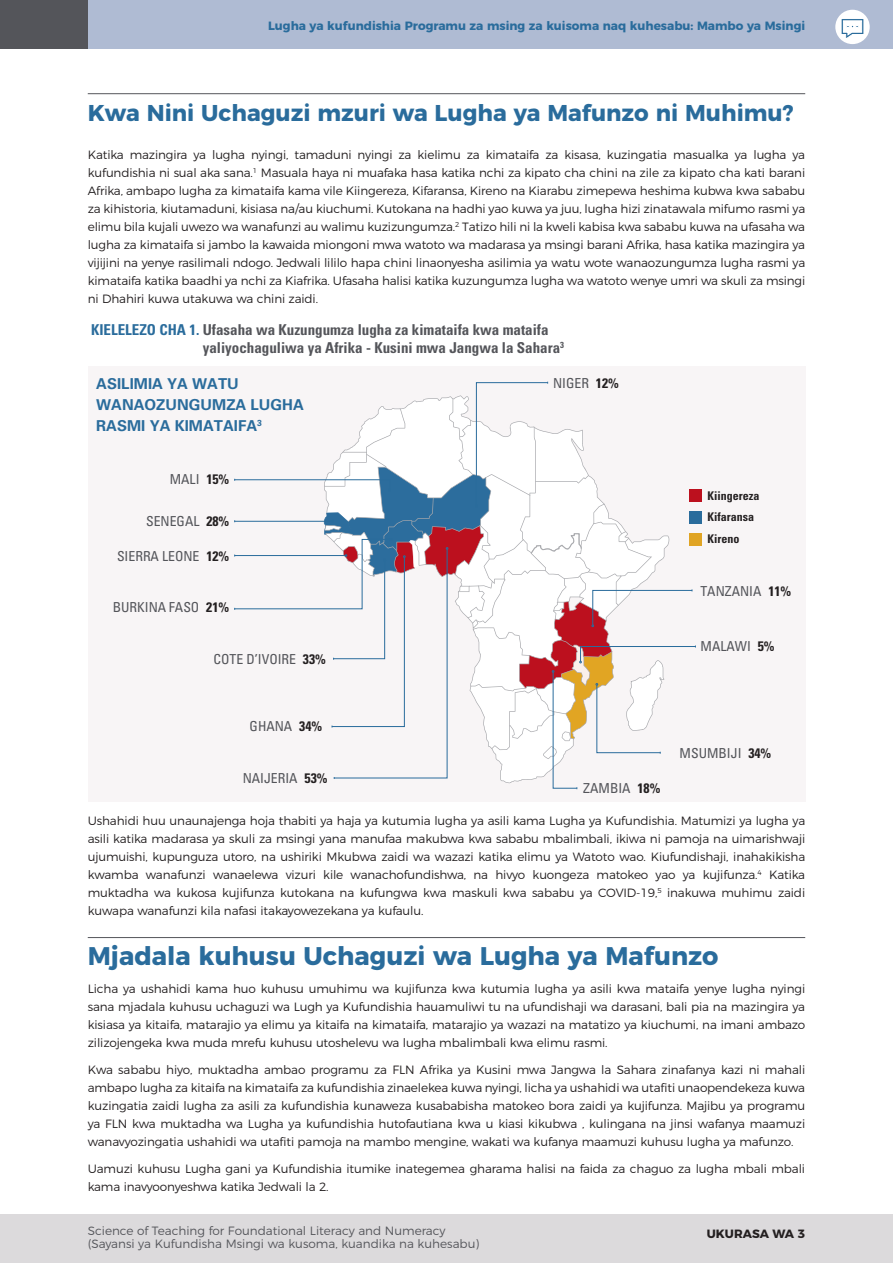
<style>
.page{position:relative;width:893px;height:1263px;background:#fff}
.page>*{position:absolute;margin:0;border:0;box-sizing:border-box;transform-origin:0 0}
.Heading1__rule{font:700 25.5px "Montserrat";color:#2a6c9c}
.Heading1__rule-2{font:700 22.8px "Montserrat";color:#2a6c9c}
.Figure_Title{font:700 condensed 15px/18px "Univers LT Std";color:#54555a}
.Box_Heading__brwn{font:700 15px/21px "Univers LT Std";color:#2a6c9c}
.Country{font:condensed 13.8px "Univers LT Std";color:#54555a}
.Body{font:300 12px/18px "Montserrat";letter-spacing:-.01em;color:#231f20;text-align:justify}
.t1{font:300 12px "Montserrat";color:#54555a}
.t2{font:700 12px "Montserrat";color:#2a6c9c}
.Project{font:700 condensed 12px "Univers LT Std";color:#231f20}
.t3{font:700 12px "Montserrat";color:#231f20}
.s1{color:#2a6c9c}
.s2{font-weight:700;color:#231f20}
</style>
<div class="page">
<div style="left:0;top:0;width:893px;height:49px;background:#afbbd3"></div>
<div style="left:0;top:0;width:88px;height:49px;background:#54555a"></div>
<div style="left:0;top:1214px;width:893px;height:49px;background:#dcdadc"></div>
<div style="left:835px;top:10px;width:35px;height:34px;background:#fff;border-radius:50%"></div>
<svg style="left:841px;top:19px;width:23px;height:19px"></svg>
<hr style="left:88px;top:93px;width:717px;height:1px;background:#54555a">
<hr style="left:88px;top:937px;width:717px;height:1px;background:#54555a">
<div style="left:88px;top:366px;width:717px;height:436px;background:#f8f5f6"></div>
<svg style="left:234px;top:382px;width:462px;height:407px"></svg>
<div style="left:689px;top:489px;width:12px;height:12px;background:#bc101e"></div>
<div style="left:689px;top:511px;width:12px;height:12px;background:#2a6c9c"></div>
<div style="left:689px;top:533px;width:12px;height:12px;background:#e0a424"></div>
<p class="t2" style="left:268px;top:16px;width:539px">Lugha ya kufundishia Programu za msing za kuisoma naq kuhesabu: Mambo ya Msingi</p>
<p class="Heading1__rule-2" style="left:88px;top:94px;width:707px">Kwa Nini Uchaguzi mzuri wa Lugha ya Mafunzo ni Muhimu?</p>
<p class="Body" style="left:88px;top:145px;width:719px">Katika mazingira ya lugha nyingi, tamaduni nyingi za kielimu za kimataifa za kisasa, kuzingatia masualka ya lugha ya kufundishia ni sual aka sana.<sup>1</sup> Masuala haya ni muafaka hasa katika nchi za kipato cha chini na zile za kipato cha kati barani Afrika, ambapo lugha za kimataifa kama vile Kiingereza, Kifaransa, Kireno na Kiarabu zimepewa heshima kubwa kwa sababu za kihistoria, kiutamaduni, kisiasa na/au kiuchumi. Kutokana na hadhi yao kuwa ya juu, lugha hizi zinatawala mifumo rasmi ya elimu bila kujali uwezo wa wanafunzi au walimu kuzizungumza.<sup>2</sup> Tatizo hili ni la kweli kabisa kwa sababu kuwa na ufasaha wa lugha za kimataifa si jambo la kawaida miongoni mwa watoto wa madarasa ya msingi barani Afrika, hasa katika mazingira ya vijijini na yenye rasilimali ndogo. Jedwali lililo hapa chini linaonyesha asilimia ya watu wote wanaozungumza lugha rasmi ya kimataifa katika baadhi ya nchi za Kiafrika. Ufasaha halisi katika kuzungumza lugha wa watoto wenye umri wa skuli za msingi ni Dhahiri kuwa utakuwa wa chini zaidi.</p>
<p class="Figure_Title" style="left:203px;top:320px;width:363px;text-indent:-112px"><span class="s1">KIELELEZO CHA 1.</span> Ufasaha wa Kuzungumza lugha za kimataifa kwa mataifa yaliyochaguliwa ya Afrika - Kusini mwa Jangwa la Sahara<sup>3</sup></p>
<p class="Box_Heading__brwn" style="left:96px;top:373px;width:209px">ASILIMIA YA WATU<br>WANAOZUNGUMZA LUGHA<br>RASMI YA KIMATAIFA<sup>3</sup></p>
<p class="Country" style="left:170px;top:470px;width:61px">MALI <span class="s2">15%</span></p>
<p class="Country" style="left:146px;top:513px;width:85px">SENEGAL <span class="s2">28%</span></p>
<p class="Country" style="left:117px;top:547px;width:114px">SIERRA LEONE <span class="s2">12%</span></p>
<p class="Country" style="left:113px;top:599px;width:118px">BURKINA FASO <span class="s2">21%</span></p>
<p class="Country" style="left:214px;top:650px;width:114px">COTE D’IVOIRE <span class="s2">33%</span></p>
<p class="Country" style="left:250px;top:718px;width:74px">GHANA <span class="s2">34%</span></p>
<p class="Country" style="left:243px;top:769px;width:86px">NAIJERIA <span class="s2">53%</span></p>
<p class="Country" style="left:553px;top:374px;width:67px">NIGER <span class="s2">12%</span></p>
<p class="Project" style="left:707px;top:488px;width:54px">Kiingereza</p>
<p class="Project" style="left:707px;top:510px;width:48px">Kifaransa</p>
<p class="Project" style="left:707px;top:532px;width:34px">Kireno</p>
<p class="Country" style="left:700px;top:582px;width:92px">TANZANIA <span class="s2">11%</span></p>
<p class="Country" style="left:701px;top:638px;width:76px">MALAWI <span class="s2">5%</span></p>
<p class="Country" style="left:583px;top:779px;width:79px">ZAMBIA <span class="s2">18%</span></p>
<p class="Country" style="left:680px;top:744px;width:93px">MSUMBIJI <span class="s2">34%</span></p>
<p class="Body" style="left:88px;top:811px;width:719px">Ushahidi huu unaunajenga hoja thabiti ya haja ya kutumia lugha ya asili kama Lugha ya Kufundishia. Matumizi ya lugha ya asili katika madarasa ya skuli za msingi yana manufaa makubwa kwa sababu mbalimbali, ikiwa ni pamoja na uimarishwaji ujumuishi, kupunguza utoro, na ushiriki Mkubwa zaidi wa wazazi katika elimu ya Watoto wao. Kiufundishaji, inahakikisha kwamba wanafunzi wanaelewa vizuri kile wanachofundishwa, na hivyo kuongeza matokeo yao ya kujifunza.<sup>4</sup> Katika muktadha wa kukosa kujifunza kutokana na kufungwa kwa maskuli kwa sababu ya COVID-19,<sup>5</sup> inakuwa muhimu zaidi kuwapa wanafunzi kila nafasi itakayowezekana ya kufaulu.</p>
<p class="Heading1__rule" style="left:88px;top:935px;width:632px">Mjadala kuhusu Uchaguzi wa Lugha ya Mafunzo</p>
<p class="Body" style="left:88px;top:979px;width:719px">Licha ya ushahidi kama huo kuhusu umuhimu wa kujifunza kwa kutumia lugha ya asili kwa mataifa yenye lugha nyingi sana mjadala kuhusu uchaguzi wa Lugh ya Kufundishia hauamuliwi tu na ufundishaji wa darasani, bali pia na mazingira ya kisiasa ya kitaifa, matarajio ya elimu ya kitaifa na kimataifa, matarajio ya wazazi na matatizo ya kiuchumi, na imani ambazo zilizojengeka kwa muda mrefu kuhusu utoshelevu wa lugha mbalimbali kwa elimu rasmi.</p>
<p class="Body" style="left:88px;top:1060px;width:719px">Kwa sababu hiyo, muktadha ambao programu za FLN Afrika ya Kusini mwa Jangwa la Sahara zinafanya kazi ni mahali ambapo lugha za kitaifa na kimataifa za kufundishia zinaelekea kuwa nyingi, licha ya ushahidi wa utafiti unaopendekeza kuwa kuzingatia zaidi lugha za asili za kufundishia kunaweza kusababisha matokeo bora zaidi ya kujifunza. Majibu ya programu ya FLN kwa muktadha wa Lugha ya kufundishia hutofautiana kwa u kiasi kikubwa , kulingana na jinsi wafanya maamuzi wanavyozingatia ushahidi wa utafiti pamoja na mambo mengine, wakati wa kufanya maamuzi kuhusu lugha ya mafunzo.</p>
<p class="Body" style="left:88px;top:1159px;width:719px">Uamuzi kuhusu Lugha gani ya Kufundishia itumike inategemea gharama halisi na faida za chaguo za lugha mbali mbali kama inavyoonyeshwa katika Jedwali la 2.</p>
<p class="t1" style="left:88px;top:1221px;width:359px">Science of Teaching for Foundational Literacy and Numeracy</p>
<p class="t3" style="left:707px;top:1223px;width:100px">UKURASA WA 3</p>
<p class="t1" style="left:88px;top:1234px;width:393px">(Sayansi ya Kufundisha Msingi wa kusoma, kuandika na kuhesabu)</p>
</div>
